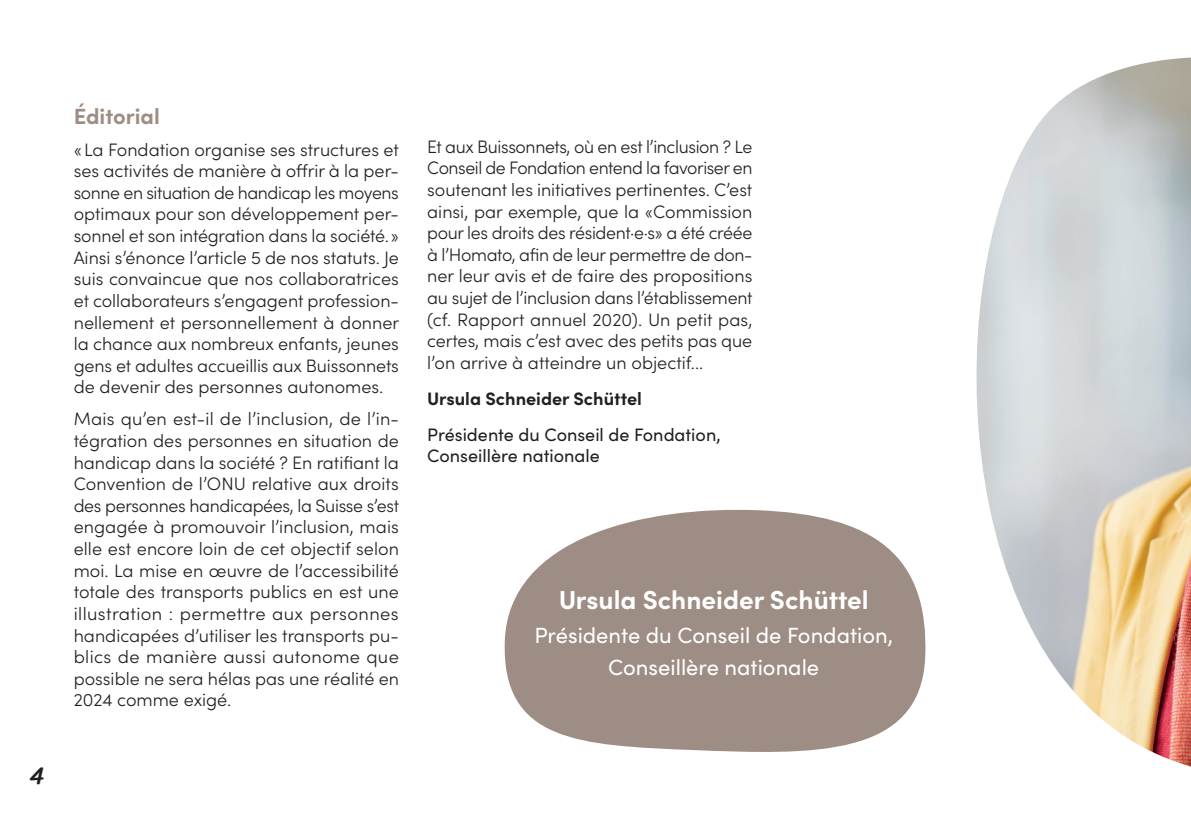
<style>
.page{position:relative;width:1191px;height:840px;background:#fff}
.page>*{position:absolute;margin:0;border:0;box-sizing:border-box;transform-origin:0 0}
.t1{font:700 26px "Sofia Pro";color:#fff}
.t2{font:24px "Sriracha";color:#231f20}
.t3{font:22px/31.6px "Sofia Pro";color:#fff;text-align:center}
.t4{font:700 22px "Sofia Pro";color:#9d8d85}
.t5{font:300 18px/21.6px "Sofia Pro";color:#231f20;text-align:justify}
.t6{font:18px/21.6px "Sofia Pro";color:#231f20}
.t7{font:700 18px "Sofia Pro";color:#231f20}
</style>
<div class="page">
<img style="left:976px;top:57px;width:215px;height:709px">
<svg style="left:504px;top:509px;width:422px;height:243px;fill:#9d8d85"></svg>
<h2 class="t2" style="left:29px;top:761px;width:16px">4</h2>
<p class="t4" style="left:74px;top:99px;width:88px">Éditorial</p>
<p class="t5" style="left:74px;top:137px;width:327px">« La Fondation organise ses structures et ses activités de manière à offrir à la per&shy;sonne en situation de handicap les moyens optimaux pour son développement per&shy;sonnel et son intégration dans la société.» Ainsi s’énonce l’article 5 de nos statuts. Je suis convaincue que nos collaboratrices et collaborateurs s’engagent profession&shy;nellement et personnellement à donner la chance aux nombreux enfants, jeunes gens et adultes accueillis aux Buissonnets de devenir des personnes autonomes.</p>
<p class="t5" style="left:74px;top:407px;width:327px">Mais qu’en est-il de l’inclusion, de l’in&shy;tégration des personnes en situation de handicap dans la société ? En ratifiant la Convention de l’ONU relative aux droits des personnes handicapées, la Suisse s’est engagée à promouvoir l’inclusion, mais elle est encore loin de cet objectif selon moi. La mise en œuvre de l’accessibilité totale des transports publics en est une illustration : permettre aux personnes handicapées d’utiliser les transports pu&shy;blics de manière aussi autonome que possible ne sera hélas pas une réalité en 2024 comme exigé.</p>
<p class="t5" style="left:427px;top:134px;width:327px">Et aux Buissonnets, où en est l’inclusion ? Le Conseil de Fondation entend la favoriser en soutenant les initiatives pertinentes. C’est ainsi, par exemple, que la «Commission pour les droits des résident·e·s» a été créée à l’Homato, afin de leur permettre de don&shy;ner leur avis et de faire des propositions au sujet de l’inclusion dans l’établissement (cf. Rapport annuel 2020). Un petit pas, certes, mais c’est avec des petits pas que l’on arrive à atteindre un objectif...</p>
<p class="t7" style="left:427px;top:384px;width:216px">Ursula Schneider Schüttel</p>
<p class="t6" style="left:427px;top:422px;width:295px">Présidente du Conseil de Fondation,<br>Conseillère nationale</p>
<h1 class="t1" style="left:558px;top:579px;width:311px">Ursula Schneider Schüttel</h1>
<p class="t3" style="left:534px;top:618px;width:360px">Présidente du Conseil de Fondation,<br>Conseillère nationale</p>
</div>
